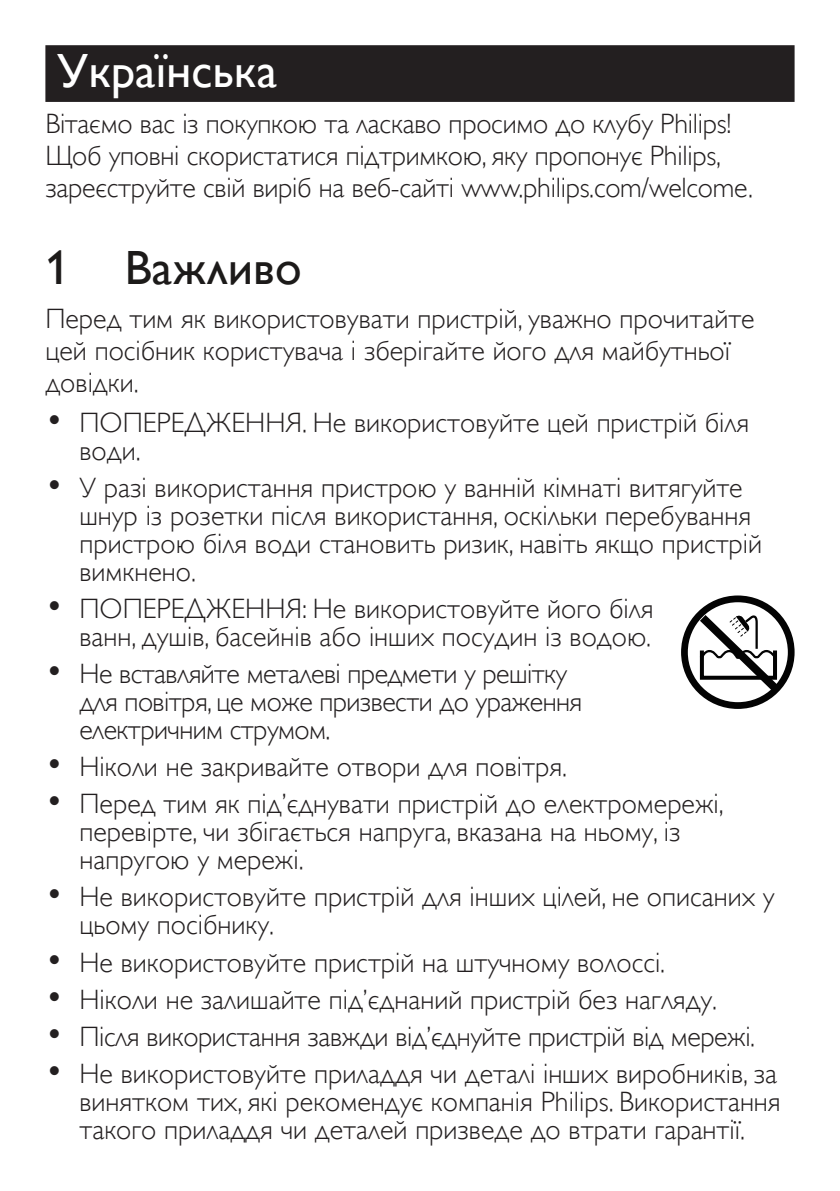
<style>
.page{position:relative;width:840px;height:1191px;background:#fff}
.page>*{position:absolute;margin:0;border:0;box-sizing:border-box;transform-origin:0 0}
.t1{font:48px "Gill Sans Alt One WGL";color:#fff}
.t2{font:48px "Gill Sans Alt One WGL";color:#1c1a19}
.t3{font:28px/28px "Gill Sans Alt One WGL Light";color:#231f20}
.t4{font:28px/28px "Gill Sans Alt One WGL Light";letter-spacing:-.02em;color:#231f20}
.s1{font-size:36px}
</style>
<div class="page">
<div style="left:45px;top:45px;width:749px;height:57px;background:#231f20"></div>
<svg style="left:681px;top:595px;width:113px;height:114px"></svg>
<p class="t1" style="left:57px;top:37px;width:222px">Українська</p>
<p class="t3" style="left:45px;top:108px;width:708px;line-height:32px">Вітаємо вас із покупкою та ласкаво просимо до клубу Philips!<br>Щоб уповні скористатися підтримкою, яку пропонує Philips, зареєструйте свій виріб на веб-сайті www.philips.com/welcome.</p>
<p class="t2" style="left:45px;top:234px;width:257px">1 Важливо</p>
<p class="t3" style="left:45px;top:303px;width:710px;line-height:32px">Перед тим як використовувати пристрій, уважно прочитайте цей посібник користувача і зберігайте його для майбутньої довідки.</p>
<p class="t3" style="left:79px;top:408px;width:670px;text-indent:-34px"><span class="s1">•</span> ПОПЕРЕДЖЕННЯ. Не використовуйте цей пристрій біля води.</p>
<p class="t3" style="left:79px;top:474px;width:683px;text-indent:-34px"><span class="s1">•</span> У разі використання пристрою у ванній кімнаті витягуйте шнур із розетки після використання, оскільки перебування пристрою біля води становить ризик, навіть якщо пристрій вимкнено.</p>
<p class="t3" style="left:45px;top:595px;width:609px;text-align:right"><span class="s1">•</span> ПОПЕРЕДЖЕННЯ: Не використовуйте його біля ванн, душів, басейнів або інших посудин із водою.</p>
<p class="t4" style="left:79px;top:660px;width:504px;text-indent:-34px"><span class="s1">•</span> Не вставляйте металеві предмети у решітку для повітря, це може призвести до ураження електричним струмом.</p>
<p class="t3" style="left:45px;top:753px;width:523px"><span class="s1">•</span> Ніколи не закривайте отвори для повітря.</p>
<p class="t3" style="left:79px;top:790px;width:645px;text-indent:-34px"><span class="s1">•</span> Перед тим як під’єднувати пристрій до електромережі, перевірте, чи збігається напруга, вказана на ньому, із напругою у мережі.</p>
<p class="t3" style="left:79px;top:883px;width:696px;text-indent:-34px"><span class="s1">•</span> Не використовуйте пристрій для інших цілей, не описаних у цьому посібнику.</p>
<p class="t3" style="left:45px;top:948px;width:621px"><span class="s1">•</span> Не використовуйте пристрій на штучному волоссі.</p>
<p class="t3" style="left:45px;top:985px;width:673px"><span class="s1">•</span> Ніколи не залишайте під’єднаний пристрій без нагляду.</p>
<p class="t3" style="left:45px;top:1022px;width:711px"><span class="s1">•</span> Після використання завжди від’єднуйте пристрій від мережі.</p>
<p class="t3" style="left:79px;top:1059px;width:702px;text-indent:-34px"><span class="s1">•</span> Не використовуйте приладдя чи деталі інших виробників, за винятком тих, які рекомендує компанія Philips. Використання такого приладдя чи деталей призведе до втрати гарантії.</p>
</div>
